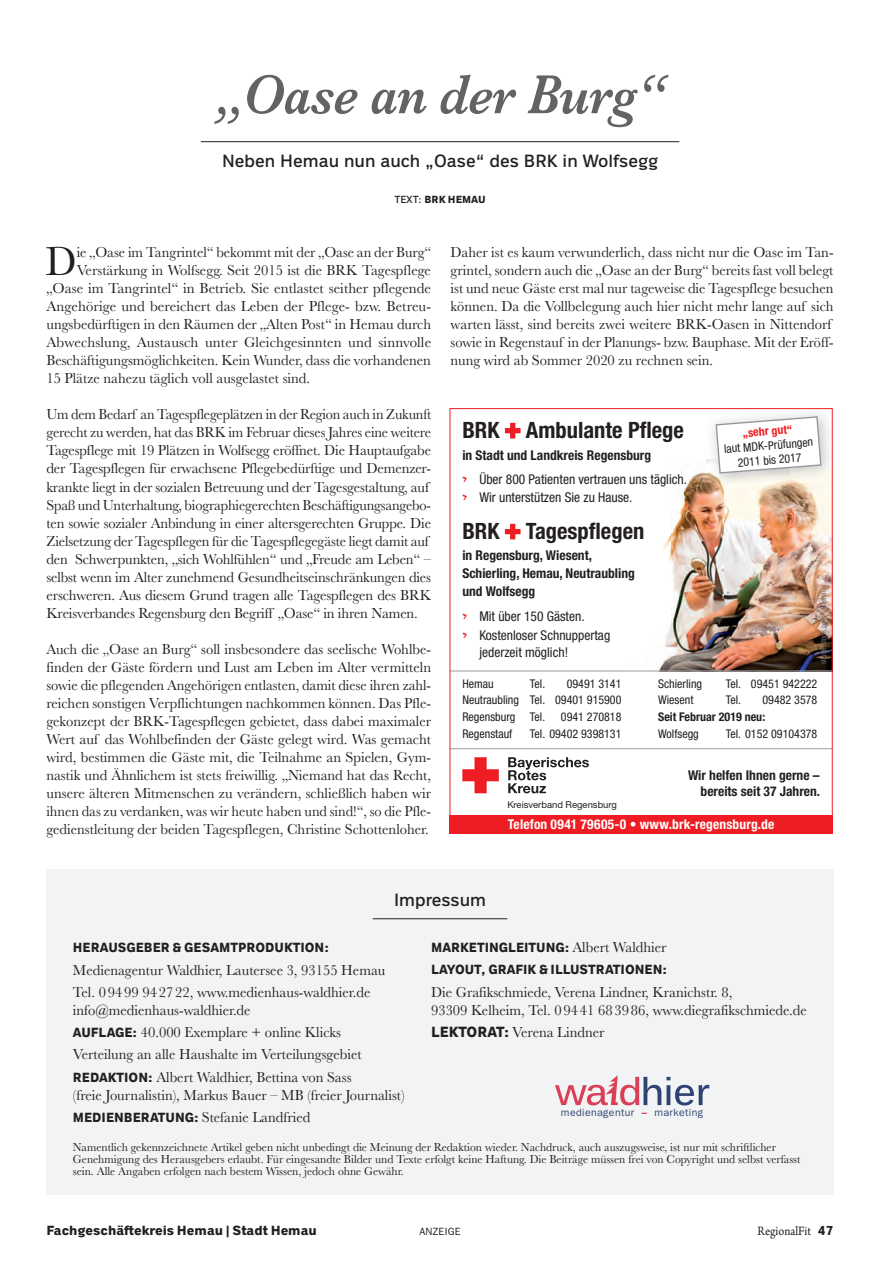
<style>
.page{position:relative;width:893px;height:1263px;background:#fff}
.page>*{position:absolute;margin:0;border:0;box-sizing:border-box;transform-origin:0 0}
.t1{font:italic 600 57px "Baskerville";letter-spacing:-.01em;color:#636366;scale:.91 1}
.t2{font:42.15px "Baskerville";color:#231f20}
.t3{font:700 condensed 22.5px "Helvetica Neue LT";color:#231f20}
.t4{font:18px "Coop";color:#231f20}
.t5{font:15px/18px "Baskerville";color:#231f20}
.t6{font:15px/18px "Baskerville";color:#231f20;scale:.95 1}
.t7{font:15px "Baskerville";color:#231f20;scale:.96 1}
.t8{font:condensed 13.5px/24.2px "Helvetica Neue LT";color:#231f20}
.t9{font:700 13.5px/22.2px "Coop";color:#231f20}
.t10{font:700 condensed 13.5px/18px "Helvetica Neue LT";color:#231f20}
.t11{font:700 condensed 13.5px "Helvetica Neue LT";letter-spacing:.01em;color:#fff}
.t12{font:13.5px "Arno Pro";color:#231f20;scale:.9 1}
.t13{font:12px/12px "Baskerville";color:#231f20}
.t14{font:condensed 12px/16.6px "Helvetica Neue LT";color:#231f20;text-align:justify}
.t15{font:700 condensed 12px "Helvetica Neue LT";color:#231f20}
.t16{font:condensed 11.85px/14.5px "Helvetica Neue LT";color:#231f20;text-align:center}
.t17{font:700 condensed 11.85px "Helvetica Neue LT";color:#ee1d23}
.t18{font:10.5px "Franklin Gothic";letter-spacing:.035em;color:#2e4371}
.t19{font:700 10.5px "Coop";color:#231f20}
.t20{font:10.5px "Franklin Gothic";letter-spacing:.02em;color:#231f20}
.t21{font:9.45px "Helvetica Neue LT";color:#231f20}
.t22{font:condensed 7.5px "Helvetica Neue LT";color:#6c6d70}
.s1{font-weight:400}
.s2{font-weight:700}
.s3{font-family:"FF Erikrighthand";font-stretch:normal;color:#ee1d23}
.s4{font-family:"Baskerville";font-weight:400;font-size:15px}
.s5{font-family:"Coop";font-weight:700}
.s6{font-family:"Coop";font-weight:700;font-size:13.5px}
.s7{font-weight:600;color:#da3f57}
</style>
<div class="page">
<hr style="left:201px;top:141px;width:478px;height:1px;background:#231f20">
<img style="left:679px;top:472px;width:45px;height:40px">
<img style="left:724px;top:488px;width:106px;height:24px">
<img style="left:657px;top:512px;width:173px;height:158px">
<div style="left:449px;top:815px;width:383px;height:18px;background:#ee1d23"></div>
<svg style="left:504px;top:423px;width:16px;height:15px"></svg>
<svg style="left:504px;top:523px;width:16px;height:16px"></svg>
<hr style="left:449px;top:670px;width:383px;height:1px;background:#a8a9ad">
<hr style="left:449px;top:748px;width:383px;height:1px;background:#a8a9ad">
<svg style="left:462px;top:757px;width:36px;height:36px"></svg>
<svg style="left:508px;top:757px;width:80px;height:36px"></svg>
<img style="left:706px;top:413px;width:124px;height:75px">
<svg style="left:714px;top:415px;width:107px;height:59px"></svg>
<div style="left:46px;top:869px;width:787px;height:325px;background:#f2f3f4"></div>
<hr style="left:372px;top:918px;width:135px;height:1px;background:#231f20">
<svg style="left:555px;top:1075px;width:154px;height:30px"></svg>
<h1 class="t1" style="left:216px;top:56px;width:492px">„Oase an der Burg“</h1>
<p class="t4" style="left:222px;top:152px;width:437px">Neben Hemau nun auch „Oase“ des BRK in Wolfsegg</p>
<p class="t19" style="left:394px;top:194px;width:93px"><span class="s1">TEXT:</span> BRK HEMAU</p>
<h2 class="t2" style="left:46px;top:235px;width:33px">D</h2>
<p class="t7" style="left:77px;top:243px;width:370px">ie „Oase im Tangrintel“ bekommt mit der „Oase an der Burg“</p>
<p class="t5" style="left:77px;top:262px;width:355px">Verstärkung in Wolfsegg. Seit 2015 ist die BRK Tagespflege</p>
<p class="t5" style="left:46px;top:280px;width:386px">„Oase im Tangrintel“ in Betrieb. Sie entlastet seither pflegende</p>
<p class="t5" style="left:46px;top:298px;width:386px">Angehörige und bereichert das Leben der Pflege- bzw. Betreu-</p>
<p class="t5" style="left:46px;top:316px;width:386px">ungsbedürftigen in den Räumen der „Alten Post“ in Hemau durch</p>
<p class="t5" style="left:46px;top:334px;width:386px">Abwechslung, Austausch unter Gleichgesinnten und sinnvolle</p>
<p class="t5" style="left:46px;top:352px;width:386px">Beschäftigungsmöglichkeiten. Kein Wunder, dass die vorhandenen</p>
<p class="t5" style="left:46px;top:370px;width:265px">15 Plätze nahezu täglich voll ausgelastet sind.</p>
<p class="t6" style="left:46px;top:406px;width:406px">Um dem Bedarf an Tagespflegeplätzen in der Region auch in Zukunft gerecht zu werden, hat das BRK im Februar dieses Jahres eine weitere Tagespflege mit 19 Plätzen in Wolfsegg eröffnet. Die Hauptaufgabe der Tagespflegen für erwachsene Pflegebedürftige und Demenzer&shy;krankte liegt in der sozialen Betreuung und der Tagesgestaltung, auf Spaß und Unterhaltung, biographiegerechten Beschäftigungsangebo&shy;ten sowie sozialer Anbindung in einer altersgerechten Gruppe. Die Zielsetzung der Tagespflegen für die Tagespflegegäste liegt damit auf den Schwerpunkten, „sich Wohlfühlen“ und „Freude am Leben“ – selbst wenn im Alter zunehmend Gesundheitseinschränkungen dies erschweren. Aus diesem Grund tragen alle Tagespflegen des BRK Kreisverbandes Regensburg den Begriff „Oase“ in ihren Namen.</p>
<p class="t5" style="left:46px;top:640px;width:386px;text-align:justify">Auch die „Oase an Burg“ soll insbesondere das seelische Wohlbe&shy;finden der Gäste fördern und Lust am Leben im Alter vermitteln sowie die pflegenden Angehörigen entlasten, damit diese ihren zahl&shy;reichen sonstigen Verpflichtungen nachkommen können. Das Pfle&shy;gekonzept der BRK-Tagespflegen gebietet, dass dabei maximaler Wert auf das Wohlbefinden der Gäste gelegt wird. Was gemacht wird, bestimmen die Gäste mit, die Teilnahme an Spielen, Gym&shy;nastik und Ähnlichem ist stets freiwillig. „Niemand hat das Recht, unsere älteren Mitmenschen zu verändern, schließlich haben wir ihnen das zu verdanken, was wir heute haben und sind!“, so die Pfle&shy;gedienstleitung der beiden Tagespflegen, Christine Schottenloher.</p>
<p class="t5" style="left:450px;top:244px;width:384px">Daher ist es kaum verwunderlich, dass nicht nur die Oase im Tan&shy;grintel, sondern auch die „Oase an der Burg“ bereits fast voll belegt ist und neue Gäste erst mal nur tageweise die Tagespflege besuchen können. Da die Vollbelegung auch hier nicht mehr lange auf sich warten lässt, sind bereits zwei weitere BRK-Oasen in Nittendorf sowie in Regenstauf in der Planungs- bzw. Bauphase. Mit der Eröff&shy;nung wird ab Sommer 2020 zu rechnen sein.</p>
<h3 class="t3" style="left:462px;top:417px;width:223px">BRK Ambulante Pflege</h3>
<p class="t8" style="left:462px;top:442px;width:226px"><span class="s2">in Stadt und Landkreis Regensburg<br></span><span class="s3">&gt;</span> Über 800 Patienten vertrauen uns täglich.</p>
<p class="t8" style="left:462px;top:485px;width:171px"><span class="s3">&gt;</span> Wir unterstützen Sie zu Hause.</p>
<h3 class="t3" style="left:462px;top:517px;width:183px">BRK Tagespflegen</h3>
<p class="t10" style="left:462px;top:546px;width:174px">in Regensburg, Wiesent,<br>Schierling, Hemau, Neutraubling und Wolfsegg</p>
<p class="t8" style="left:462px;top:606px;width:149px;line-height:19.6px"><span class="s3">&gt;</span> Mit über 150 Gästen.<br><span class="s3">&gt;</span> Kostenloser Schnuppertag</p>
<p class="t8" style="left:479px;top:639px;width:90px">jederzeit möglich!</p>
<p class="t17" style="left:741px;top:426px;width:51px;rotate:-5deg">„sehr gut“</p>
<p class="t16" style="left:723px;top:442px;width:91px;rotate:-5deg">laut MDK-Prüfungen<br>2011 bis 2017</p>
<p class="t22" style="left:819px;top:664px;width:77px;rotate:-90deg">shutterstock.com – Kzenon</p>
<p class="t14" style="left:462px;top:675px;width:33px">Hemau</p>
<p class="t14" style="left:529px;top:675px;width:17px">Tel.</p>
<p class="t14" style="left:462px;top:675px;width:161px;text-indent:104px">09491 3141<br>Neutraubling Tel. 09401 915900<br>Regensburg Tel.</p>
<p class="t14" style="left:560px;top:708px;width:62px">0941 270818</p>
<p class="t14" style="left:462px;top:725px;width:51px">Regenstauf</p>
<p class="t14" style="left:529px;top:725px;width:93px">Tel. 09402 9398131</p>
<p class="t21" style="left:507px;top:799px;width:111px">Kreisverband Regensburg</p>
<p class="t14" style="left:658px;top:675px;width:46px">Schierling</p>
<p class="t14" style="left:725px;top:675px;width:93px">Tel. 09451 942222</p>
<p class="t14" style="left:658px;top:691px;width:37px">Wiesent</p>
<p class="t14" style="left:725px;top:691px;width:17px">Tel.</p>
<p class="t14" style="left:762px;top:691px;width:56px">09482 3578</p>
<p class="t15" style="left:658px;top:709px;width:108px">Seit Februar 2019 neu:</p>
<p class="t14" style="left:658px;top:725px;width:42px">Wolfsegg</p>
<p class="t14" style="left:725px;top:725px;width:93px">Tel. 0152 09104378</p>
<p class="t10" style="left:687px;top:766px;width:133px;line-height:16.5px;text-align:right">Wir helfen Ihnen gerne – bereits seit 37 Jahren.</p>
<p class="t11" style="left:507px;top:815px;width:268px">Telefon 0941 79605-0 • www.brk-regensburg.de</p>
<p class="t4" style="left:394px;top:889px;width:93px">Impressum</p>
<p class="t9" style="left:431px;top:936px;width:237px">MARKETINGLEITUNG: <span class="s4">Albert Waldhier<br></span>LAYOUT, GRAFIK &amp; ILLUSTRATIONEN:</p>
<p class="t5" style="left:431px;top:982px;width:377px">Die Grafikschmiede, Verena Lindner, Kranichstr. 8,<br>93309 Kelheim, Tel. 09441 683986, www.diegrafikschmiede.de</p>
<p class="t5" style="left:431px;top:1023px;width:175px"><span class="s5">LEKTORAT:</span> Verena Lindner</p>
<p class="t9" style="left:73px;top:936px;width:257px">HERAUSGEBER &amp; GESAMTPRODUKTION:</p>
<p class="t5" style="left:73px;top:958px;width:314px;line-height:22.2px">Medienagentur Waldhier, Lautersee 3, 93155 Hemau<br>Tel. 09499 942722, www.medienhaus-waldhier.de</p>
<p class="t5" style="left:73px;top:998px;width:290px;line-height:22.2px">info@medienhaus-waldhier.de<br><span class="s6">AUFLAGE:</span> 40.000 Exemplare + online Klicks Verteilung an alle Haushalte im Verteilungsgebiet <span class="s6">REDAKTION:</span> Albert Waldhier, Bettina von Sass</p>
<p class="t5" style="left:73px;top:1083px;width:333px;line-height:22.2px">(freie Journalistin), Markus Bauer – MB (freier Journalist)<br><span class="s6">MEDIENBERATUNG:</span> Stefanie Landfried</p>
<p class="t18" style="left:560px;top:1106px;width:143px">medienagentur <span class="s7">–</span> marketing</p>
<p class="t13" style="left:73px;top:1140px;width:728px">Namentlich gekennzeichnete Artikel geben nicht unbedingt die Meinung der Redaktion wieder. Nachdruck, auch auszugsweise, ist nur mit schriftlicher<br>Genehmigung des Herausgebers erlaubt. Für eingesandte Bilder und Texte erfolgt keine Haftung. Die Beiträge müssen frei von Copyright und selbst verfasst sein. Alle Angaben erfolgen nach bestem Wissen, jedoch ohne Gewähr.</p>
<p class="t9" style="left:46px;top:1219px;width:272px">Fachgeschäftekreis Hemau | Stadt Hemau</p>
<p class="t20" style="left:419px;top:1225px;width:43px">ANZEIGE</p>
<p class="t12" style="left:757px;top:1223px;width:86px">RegionalFit <span class="s5">47</span></p>
</div>
